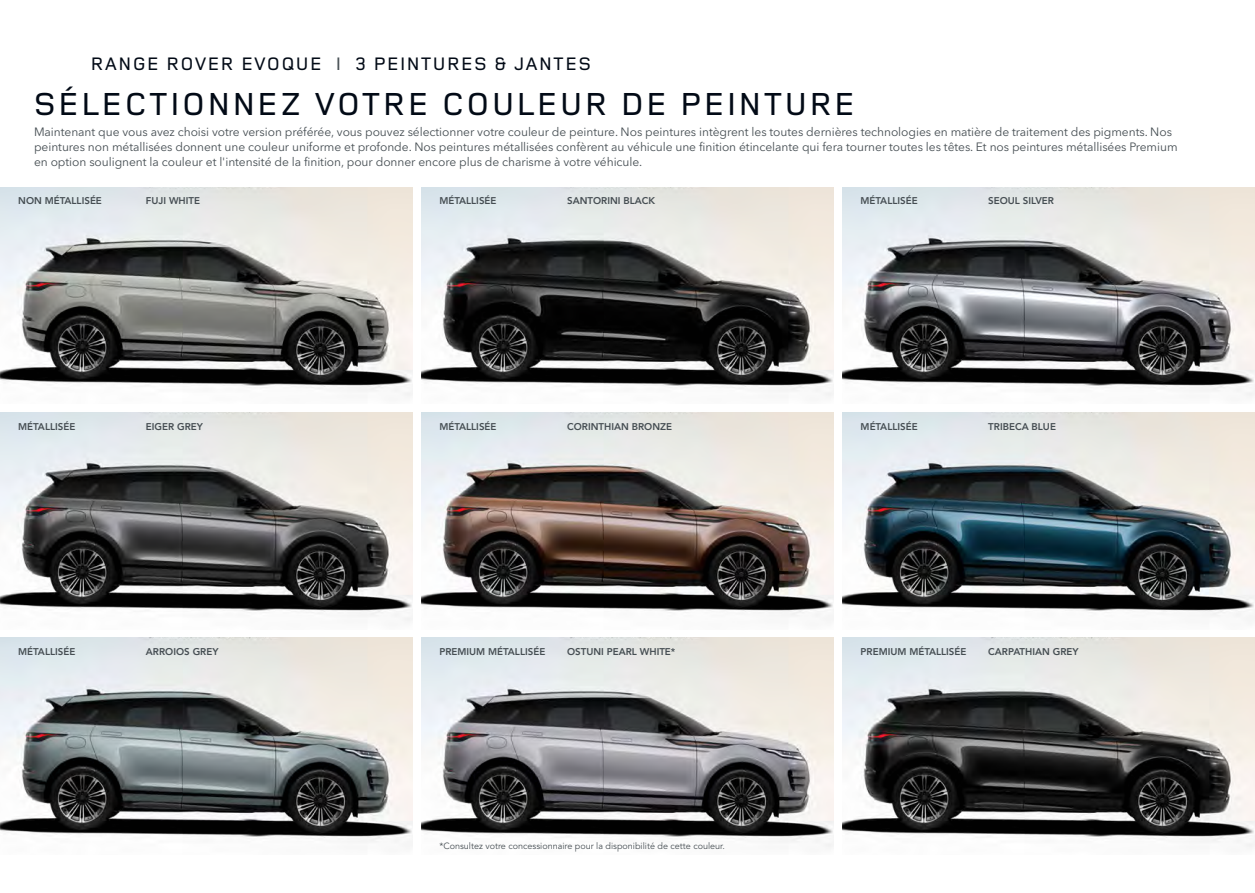
<style>
.page{position:relative;width:1255px;height:893px;background:#fff}
.page>*{position:absolute;margin:0;border:0;box-sizing:border-box;transform-origin:0 0}
.t1{font:500 33px "Land Rover Wide";color:#020a16}
.t2{font:500 18.75px "Land Rover Wide";color:#020a16}
.t3{font:12px/15px "Avenir Next W1 G";letter-spacing:-.005em;color:#464e53}
.t4{font:800 9.75px "Avenir LT Std";color:#464e53}
.t5{font:9px "Avenir LT Std";color:#464e53}
.s1{color:#464e53}
</style>
<div class="page">
<img style="left:0;top:187px;width:412px;height:209px">
<img style="left:842px;top:187px;width:412px;height:209px">
<img style="left:421px;top:187px;width:412px;height:209px">
<img style="left:0;top:412px;width:412px;height:209px">
<img style="left:421px;top:412px;width:412px;height:204px">
<img style="left:842px;top:638px;width:412px;height:209px">
<img style="left:421px;top:638px;width:412px;height:209px">
<img style="left:842px;top:412px;width:412px;height:204px">
<img style="left:0;top:638px;width:412px;height:204px">
<h2 class="t2" style="left:90px;top:50px;width:503px">RANGE ROVER EVOQUE <span class="s1">I</span> 3 PEINTURES &amp; JANTES</h2>
<h1 class="t1" style="left:33px;top:81px;width:825px">SÉLECTIONNEZ VOTRE COULEUR DE PEINTURE</h1>
<p class="t3" style="left:34px;top:125px;width:1145px">Maintenant que vous avez choisi votre version préférée, vous pouvez sélectionner votre couleur de peinture. Nos peintures intègrent les toutes dernières technologies en matière de traitement des pigments. Nos peintures non métallisées donnent une couleur uniforme et profonde. Nos peintures métallisées confèrent au véhicule une finition étincelante qui fera tourner toutes les têtes. Et nos peintures métallisées Premium en option soulignent la couleur et l'intensité de la finition, pour donner encore plus de charisme à votre véhicule.</p>
<p class="t4" style="left:18px;top:195px;width:85px">NON MÉTALLISÉE</p>
<p class="t4" style="left:146px;top:195px;width:56px">FUJI WHITE</p>
<p class="t4" style="left:439px;top:195px;width:59px">MÉTALLISÉE</p>
<p class="t4" style="left:567px;top:195px;width:90px">SANTORINI BLACK</p>
<p class="t4" style="left:860px;top:195px;width:59px">MÉTALLISÉE</p>
<p class="t4" style="left:988px;top:195px;width:67px">SEOUL SILVER</p>
<p class="t4" style="left:18px;top:421px;width:59px">MÉTALLISÉE</p>
<p class="t4" style="left:146px;top:421px;width:59px">EIGER GREY</p>
<p class="t4" style="left:439px;top:421px;width:59px">MÉTALLISÉE</p>
<p class="t4" style="left:567px;top:421px;width:106px">CORINTHIAN BRONZE</p>
<p class="t4" style="left:860px;top:421px;width:59px">MÉTALLISÉE</p>
<p class="t4" style="left:988px;top:421px;width:69px">TRIBECA BLUE</p>
<p class="t4" style="left:18px;top:646px;width:59px">MÉTALLISÉE</p>
<p class="t4" style="left:146px;top:646px;width:74px">ARROIOS GREY</p>
<p class="t4" style="left:439px;top:646px;width:107px">PREMIUM MÉTALLISÉE</p>
<p class="t4" style="left:567px;top:646px;width:110px">OSTUNI PEARL WHITE*</p>
<p class="t4" style="left:860px;top:646px;width:107px">PREMIUM MÉTALLISÉE</p>
<p class="t4" style="left:988px;top:646px;width:92px">CARPATHIAN GREY</p>
<p class="t5" style="left:439px;top:840px;width:287px">*Consultez votre concessionnaire pour la disponibilité de cette couleur.</p>
</div>
